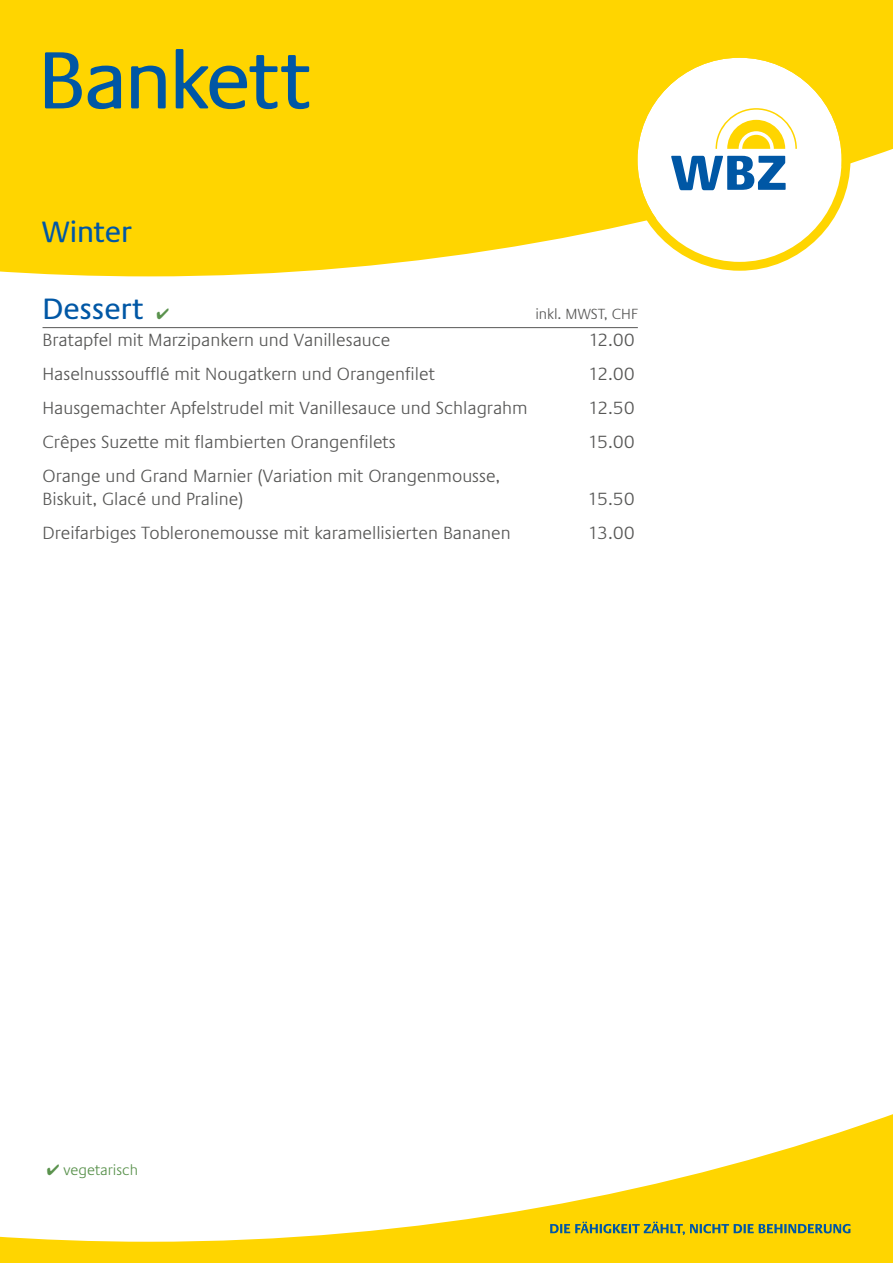
<style>
.page{position:relative;width:893px;height:1263px;background:#fff}
.page>*{position:absolute;margin:0;border:0;box-sizing:border-box;transform-origin:0 0}
.t1{font:82.5px "Praxis LT Pro";letter-spacing:-.025em;color:#0057a5}
.t2{font:30px "Praxis LT Pro";color:#0057a5}
.t3{font:300 18px/23.2px "Praxis LT Pro";color:#575756}
.t4{font:300 15px "Praxis LT Pro";color:#575756}
.t5{font:300 15px "Praxis LT Pro";color:#5a924d}
.s1{color:#5a924d}
</style>
<div class="page">
<svg style="left:0;top:1114px;width:893px;height:149px"></svg>
<svg style="left:0;top:0;width:893px;height:276px;background:#ffd812"></svg>
<svg style="left:550px;top:1221px;width:300px;height:14px;background:#adac34"></svg>
<svg style="left:629px;top:49px;width:221px;height:222px"></svg>
<svg style="left:715px;top:108px;width:82px;height:41px"></svg>
<svg style="left:671px;top:156px;width:115px;height:34px"></svg>
<hr style="left:43px;top:327px;width:595px;height:1px;background:#575756">
<h1 class="t1" style="left:38px;top:32px;width:275px">Bankett</h1>
<h2 class="t2" style="left:42px;top:215px;width:91px">Winter</h2>
<h2 class="t2" style="left:43px;top:291px;width:128px">Dessert <span class="s1">✔</span></h2>
<p class="t4" style="left:535px;top:305px;width:104px">inkl. MWST, CHF</p>
<p class="t3" style="left:43px;top:329px;width:349px">Bratapfel mit Marzipankern und Vanillesauce</p>
<p class="t3" style="left:588px;top:329px;width:48px">12.00</p>
<p class="t3" style="left:43px;top:363px;width:394px">Haselnusssoufflé mit Nougatkern und Orangenfilet</p>
<p class="t3" style="left:588px;top:363px;width:49px">12.00</p>
<p class="t3" style="left:43px;top:397px;width:487px">Hausgemachter Apfelstrudel mit Vanillesauce und Schlagrahm</p>
<p class="t3" style="left:588px;top:397px;width:49px">12.50</p>
<p class="t3" style="left:43px;top:430px;width:355px">Crêpes Suzette mit flambierten Orangenfilets</p>
<p class="t3" style="left:587px;top:430px;width:49px">15.00</p>
<p class="t3" style="left:43px;top:464px;width:459px">Orange und Grand Marnier (Variation mit Orangenmousse,<br>Biskuit, Glacé und Praline)</p>
<p class="t3" style="left:587px;top:488px;width:50px">15.50</p>
<p class="t3" style="left:43px;top:521px;width:470px">Dreifarbiges Tobleronemousse mit karamellisierten Bananen</p>
<p class="t3" style="left:588px;top:521px;width:49px">13.00</p>
<p class="t5" style="left:47px;top:1161px;width:93px">✔ vegetarisch</p>
</div>
